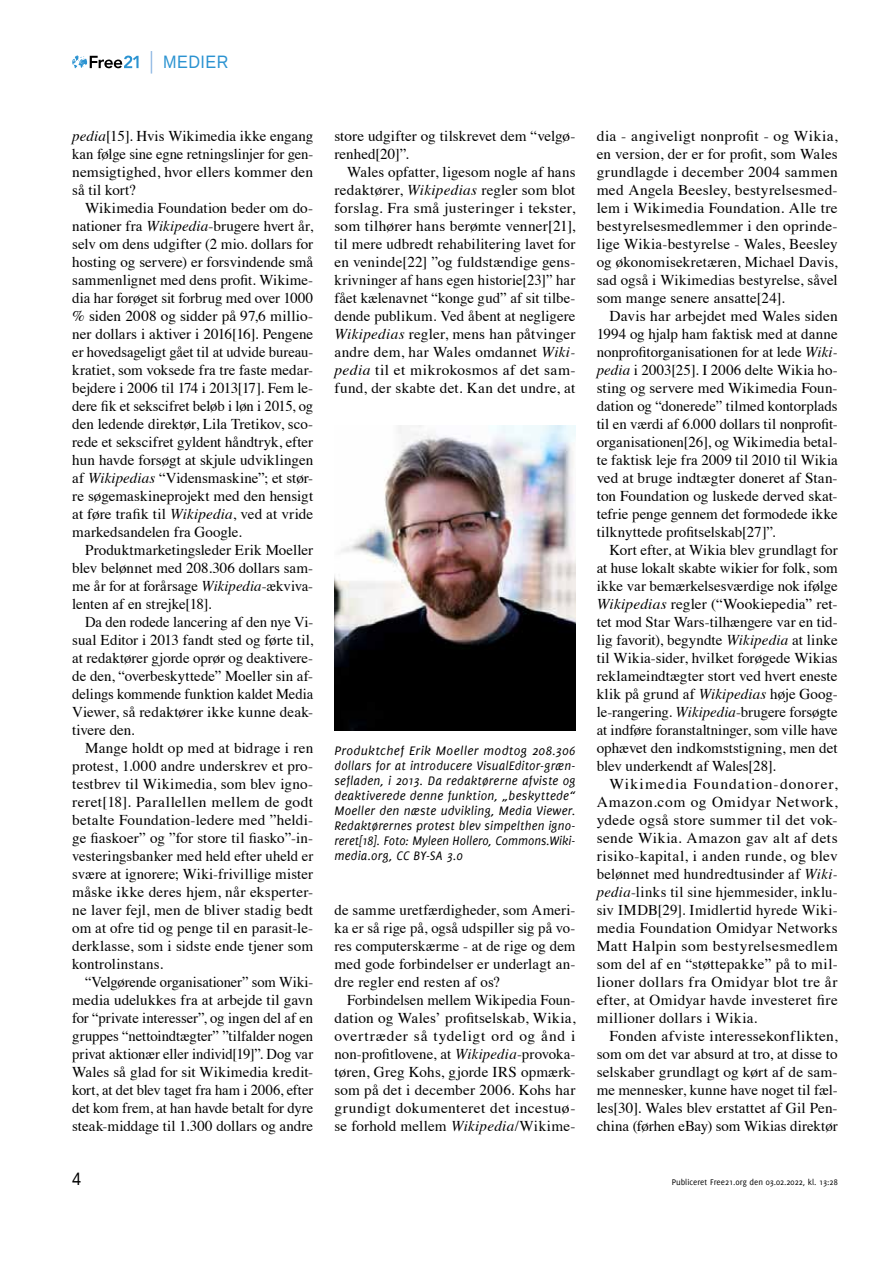
<style>
.page{position:relative;width:893px;height:1263px;background:#fff}
.page>*{position:absolute;margin:0;border:0;box-sizing:border-box;transform-origin:0 0}
.t1{font:18px "Liberation Sans";letter-spacing:.03em;color:#2b93d1;scale:.9 1}
.t2{font:18px "Liberation Sans";color:#000;scale:.9 1}
.t3{font:15px/18px "Times";letter-spacing:.005em;color:#000;text-align:justify}
.t4{font:italic 13.5px/15px "Delicious";color:#000;text-align:justify}
.t5{font:9px "Delicious";color:#000}
.s1{font-style:italic}
</style>
<div class="page">
<svg style="left:72px;top:55px;width:67px;height:13px"></svg>
<svg style="left:151px;top:51px;width:1px;height:23px"></svg>
<img style="left:334px;top:425px;width:241px;height:305px">
<p class="t1" style="left:163px;top:52px;width:74px">MEDIER</p>
<p class="t3" style="left:72px;top:126px;width:242px"><span class="s1">pedia</span>[15]. Hvis Wikimedia ikke engang kan følge sine egne retningslinjer for gen&shy;nemsigtighed, hvor ellers kommer den så til kort?</p>
<p class="t3" style="left:72px;top:198px;width:242px;text-indent:13px">Wikimedia Foundation beder om do&shy;nationer fra <span class="s1">Wikipedia</span>-brugere hvert år, selv om dens udgifter (2 mio. dollars for hosting og servere) er forsvindende små sammenlignet med dens profit. Wikime&shy;dia har forøget sit forbrug med over 1000 % siden 2008 og sidder på 97,6 millio&shy;ner dollars i aktiver i 2016[16]. Pengene er hovedsageligt gået til at udvide bureau&shy;kratiet, som voksede fra tre faste medar&shy;bejdere i 2006 til 174 i 2013[17]. Fem le&shy;dere fik et sekscifret beløb i løn i 2015, og den ledende direktør, Lila Tretikov, sco&shy;rede et sekscifret gyldent håndtryk, efter hun havde forsøgt at skjule udviklingen af <span class="s1">Wikipedias</span> “Vidensmaskine”; et stør&shy;re søgemaskineprojekt med den hensigt at føre trafik til <span class="s1">Wikipedia</span>, ved at vride markedsandelen fra Google.</p>
<p class="t3" style="left:72px;top:540px;width:242px;text-indent:13px">Produktmarketingsleder Erik Moeller blev belønnet med 208.306 dollars sam&shy;me år for at forårsage <span class="s1">Wikipedia</span>-ækviva&shy;lenten af en strejke[18].</p>
<p class="t3" style="left:72px;top:612px;width:242px;text-indent:13px">Da den rodede lancering af den nye Vi&shy;sual Editor i 2013 fandt sted og førte til, at redaktører gjorde oprør og deaktivere&shy;de den, “overbeskyttede” Moeller sin af&shy;delings kommende funktion kaldet Media Viewer, så redaktører ikke kunne deak&shy;tivere den.</p>
<p class="t3" style="left:72px;top:738px;width:242px;text-indent:13px">Mange holdt op med at bidrage i ren protest, 1.000 andre underskrev et pro&shy;testbrev til Wikimedia, som blev igno&shy;reret[18]. Parallellen mellem de godt betalte Foundation-ledere med ”heldi&shy;ge fiaskoer” og ”for store til fiasko”-in&shy;vesteringsbanker med held efter uheld er svære at ignorere; Wiki-frivillige mister måske ikke deres hjem, når eksperter&shy;ne laver fejl, men de bliver stadig bedt om at ofre tid og penge til en parasit-le&shy;derklasse, som i sidste ende tjener som kontrolinstans.</p>
<p class="t3" style="left:72px;top:972px;width:242px;text-indent:13px">“Velgørende organisationer” som Wiki&shy;media udelukkes fra at arbejde til gavn for “private interesser”, og ingen del af en gruppes “nettoindtægter” ”tilfalder nogen privat aktionær eller individ[19]”. Dog var Wales så glad for sit Wikimedia kredit&shy;kort, at det blev taget fra ham i 2006, efter det kom frem, at han havde betalt for dyre steak-middage til 1.300 dollars og andre</p>
<p class="t3" style="left:334px;top:126px;width:242px">store udgifter og tilskrevet dem “velgø&shy;renhed[20]”.</p>
<p class="t3" style="left:334px;top:162px;width:242px;text-indent:13px">Wales opfatter, ligesom nogle af hans redaktører, <span class="s1">Wikipedias</span> regler som blot forslag. Fra små justeringer i tekster, som tilhører hans berømte venner[21], til mere udbredt rehabilitering lavet for en veninde[22] ”og fuldstændige gens&shy;krivninger af hans egen historie[23]” har fået kælenavnet “konge gud” af sit tilbe&shy;dende publikum. Ved åbent at negligere <span class="s1">Wikipedias</span> regler, mens han påtvinger andre dem, har Wales omdannet <span class="s1">Wiki&shy;pedia</span> til et mikrokosmos af det sam&shy;fund, der skabte det. Kan det undre, at</p>
<p class="t4" style="left:334px;top:743px;width:242px">Produktchef Erik Moeller modtog 208.306 dollars for at introducere VisualEditor-græn&shy;sefladen, i 2013. Da redaktørerne afviste og deaktiverede denne funktion, „beskyttede“ Moeller den næste udvikling, Media Viewer.<br>Redaktørernes protest blev simpelthen igno&shy;reret[18]. Foto: Myleen Hollero, Commons.Wiki&shy;media.org, CC BY-SA 3.0</p>
<p class="t3" style="left:334px;top:900px;width:242px">de samme uretfærdigheder, som Ameri&shy;ka er så rige på, også udspiller sig på vo&shy;res computerskærme - at de rige og dem med gode forbindelser er underlagt an&shy;dre regler end resten af os?</p>
<p class="t3" style="left:334px;top:990px;width:242px;text-indent:13px">Forbindelsen mellem Wikipedia Foun&shy;dation og Wales’ profitselskab, Wikia, overtræder så tydeligt ord og ånd i non-profitlovene, at <span class="s1">Wikipedia</span>-provoka&shy;tøren, Greg Kohs, gjorde IRS opmærk&shy;som på det i december 2006. Kohs har grundigt dokumenteret det incestuø&shy;se forhold mellem <span class="s1">Wikipedia</span>/Wikime-</p>
<p class="t3" style="left:597px;top:126px;width:242px">dia - angiveligt nonprofit - og Wikia, en version, der er for profit, som Wales grundlagde i december 2004 sammen med Angela Beesley, bestyrelsesmed&shy;lem i Wikimedia Foundation. Alle tre bestyrelsesmedlemmer i den oprinde&shy;lige Wikia-bestyrelse - Wales, Beesley og økonomisekretæren, Michael Davis, sad også i Wikimedias bestyrelse, såvel som mange senere ansatte[24].</p>
<p class="t3" style="left:597px;top:306px;width:242px;text-indent:13px">Davis har arbejdet med Wales siden 1994 og hjalp ham faktisk med at danne nonprofitorganisationen for at lede <span class="s1">Wiki&shy;pedia</span> i 2003[25]. I 2006 delte Wikia ho&shy;sting og servere med Wikimedia Foun&shy;dation og “donerede” tilmed kontorplads til en værdi af 6.000 dollars til nonprofit&shy;organisationen[26], og Wikimedia betal&shy;te faktisk leje fra 2009 til 2010 til Wikia ved at bruge indtægter doneret af Stan&shy;ton Foundation og luskede derved skat&shy;tefrie penge gennem det formodede ikke tilknyttede profitselskab[27]”.</p>
<p class="t3" style="left:597px;top:540px;width:242px;text-indent:13px">Kort efter, at Wikia blev grundlagt for at huse lokalt skabte wikier for folk, som ikke var bemærkelsesværdige nok ifølge <span class="s1">Wikipedias</span> regler (“Wookiepedia” ret&shy;tet mod Star Wars-tilhængere var en tid&shy;lig favorit), begyndte <span class="s1">Wikipedia</span> at linke til Wikia-sider, hvilket forøgede Wikias reklameindtægter stort ved hvert eneste klik på grund af <span class="s1">Wikipedias</span> høje Goog&shy;le-rangering. <span class="s1">Wikipedia</span>-brugere forsøgte at indføre foranstaltninger, som ville have ophævet den indkomststigning, men det blev underkendt af Wales[28].</p>
<p class="t3" style="left:597px;top:774px;width:242px;text-indent:13px">Wikimedia Foundation-donorer, Amazon.com og Omidyar Network, ydede også store summer til det vok&shy;sende Wikia. Amazon gav alt af dets risiko-kapital, i anden runde, og blev belønnet med hundredtusinder af <span class="s1">Wiki&shy;pedia</span>-links til sine hjemmesider, inklu&shy;siv IMDB[29]. Imidlertid hyrede Wiki&shy;media Foundation Omidyar Networks Matt Halpin som bestyrelsesmedlem som del af en “støttepakke” på to mil&shy;lioner dollars fra Omidyar blot tre år efter, at Omidyar havde investeret fire millioner dollars i Wikia.</p>
<p class="t3" style="left:597px;top:1026px;width:242px;text-indent:13px">Fonden afviste interessekonflikten, som om det var absurd at tro, at disse to selskaber grundlagt og kørt af de sam&shy;me mennesker, kunne have noget til fæl&shy;les[30]. Wales blev erstattet af Gil Pen&shy;china (førhen eBay) som Wikias direktør</p>
<p class="t2" style="left:72px;top:1169px;width:12px">4</p>
<p class="t5" style="left:672px;top:1177px;width:168px">Publiceret Free21.org den 03.02.2022, kl. 13:28</p>
</div>
